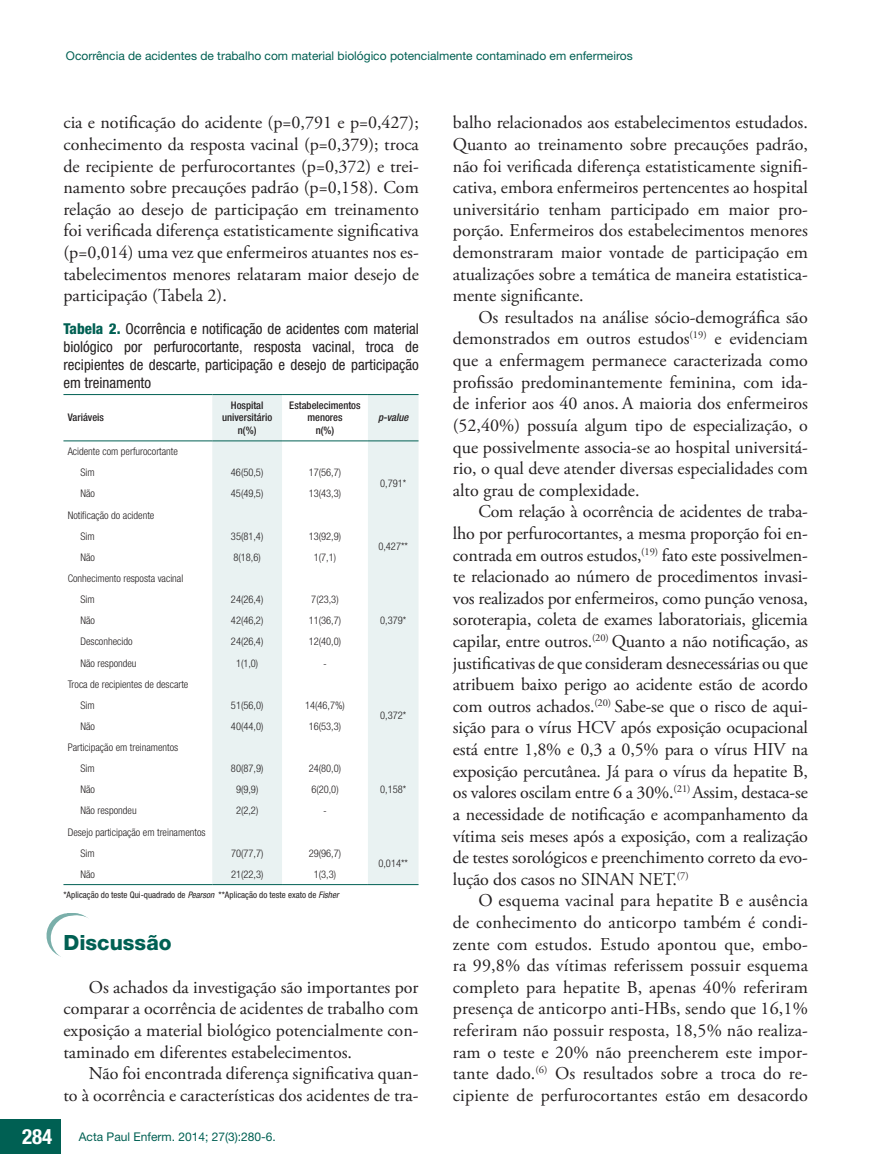
<style>
.page{position:relative;width:893px;height:1170px;background:#fff}
.page>*{position:absolute;margin:0;border:0;box-sizing:border-box;transform-origin:0 0}
.t1{font:800 21px "Helvetica Neue LT Std";color:#006053}
.t2{font:700 condensed 21px "Helvetica Neue LT Std";color:#fff}
.t3{font:18px/21.6px "Adobe Garamond Pro";color:#231f20;text-align:justify}
.t4{font:condensed 15px/18px "Helvetica Neue LT Std";color:#231f20;text-align:justify}
.t5{font:12px "Helvetica Neue LT Std";color:#006053}
.t6{font:300 condensed 10.5px/21.1px "Helvetica Neue LT Std";color:#231f20}
.t7{font:500 condensed 10.5px/12.6px "Helvetica Neue LT Std";color:#231f20;text-align:center}
.t8{font:italic 500 condensed 10.5px "Helvetica Neue LT Std";color:#231f20}
.t9{font:10.5px "Minion Pro";color:#231f20}
.t10{font:condensed 9px "Helvetica Neue LT Std";color:#231f20}
.s1{font-weight:800;color:#006053}
.s2{font-style:italic}
</style>
<div class="page">
<div style="left:0;top:1118px;width:61px;height:35px;background:#006053"></div>
<svg style="left:212px;top:395px;width:206px;height:489px;fill:#e9f2f2"></svg>
<hr style="left:63px;top:394px;width:149px;height:1px;background:#006053">
<hr style="left:212px;top:394px;width:70px;height:1px;background:#006053">
<hr style="left:282px;top:394px;width:86px;height:1px;background:#006053">
<hr style="left:368px;top:394px;width:50px;height:1px;background:#006053">
<hr style="left:63px;top:440px;width:149px;height:1px;background:#006053">
<hr style="left:212px;top:440px;width:70px;height:1px;background:#006053">
<hr style="left:282px;top:440px;width:86px;height:1px;background:#006053">
<hr style="left:368px;top:440px;width:50px;height:1px;background:#006053">
<hr style="left:368px;top:884px;width:50px;height:1px;background:#006053">
<hr style="left:63px;top:884px;width:149px;height:1px;background:#006053">
<hr style="left:212px;top:884px;width:70px;height:1px;background:#006053">
<hr style="left:282px;top:884px;width:86px;height:1px;background:#006053">
<hr style="left:69px;top:913px;width:1px;height:45px;background:#7aafaa">
<svg style="left:71px;top:913px;width:6px;height:3px"></svg>
<hr style="left:73px;top:915px;width:1px;height:45px;background:#fff">
<p class="t5" style="left:66px;top:48px;width:568px">Ocorrência de acidentes de trabalho com material biológico potencialmente contaminado em enfermeiros</p>
<p class="t3" style="left:63px;top:112px;width:357px">cia e notificação do acidente (p=0,791 e p=0,427); conhecimento da resposta vacinal (p=0,379); troca de recipiente de perfurocortantes (p=0,372) e trei&shy;namento sobre precauções padrão (p=0,158). Com relação ao desejo de participação em treinamento foi verificada diferença estatisticamente significativa (p=0,014) uma vez que enfermeiros atuantes nos es&shy;tabelecimentos menores relataram maior desejo de participação (Tabela 2).</p>
<p class="t4" style="left:63px;top:320px;width:357px"><span class="s1">Tabela 2.</span> Ocorrência e notificação de acidentes com material biológico por perfurocortante, resposta vacinal, troca de recipientes de descarte, participação e desejo de participação em treinamento</p>
<p class="t7" style="left:68px;top:411px;width:38px">Variáveis</p>
<p class="t7" style="left:222px;top:398px;width:52px">Hospital universitário n(%)</p>
<p class="t7" style="left:289px;top:398px;width:73px">Estabelecimentos menores<br>n(%)</p>
<p class="t8" style="left:378px;top:411px;width:32px">p-value</p>
<p class="t6" style="left:80px;top:441px;width:99px;text-indent:-13px">Acidente com perfurocortante<br>Sim</p>
<p class="t6" style="left:231px;top:462px;width:34px">46(50,5)</p>
<p class="t6" style="left:309px;top:462px;width:34px">17(56,7)</p>
<p class="t6" style="left:80px;top:483px;width:16px">Não</p>
<p class="t6" style="left:231px;top:483px;width:34px">45(49,5)</p>
<p class="t6" style="left:309px;top:483px;width:34px">13(43,3)</p>
<p class="t6" style="left:80px;top:504px;width:75px;text-indent:-13px">Notificação do acidente<br>Sim</p>
<p class="t6" style="left:231px;top:525px;width:34px">35(81,4)</p>
<p class="t6" style="left:309px;top:525px;width:34px">13(92,9)</p>
<p class="t6" style="left:80px;top:546px;width:16px">Não</p>
<p class="t6" style="left:233px;top:546px;width:29px">8(18,6)</p>
<p class="t6" style="left:314px;top:546px;width:24px">1(7,1)</p>
<p class="t6" style="left:80px;top:567px;width:104px;text-indent:-13px">Conhecimento resposta vacinal<br>Sim</p>
<p class="t6" style="left:231px;top:588px;width:34px">24(26,4)</p>
<p class="t6" style="left:311px;top:588px;width:29px">7(23,3)</p>
<p class="t6" style="left:380px;top:472px;width:28px">0,791*</p>
<p class="t6" style="left:378px;top:536px;width:31px">0,427**</p>
<p class="t6" style="left:80px;top:609px;width:16px">Não</p>
<p class="t6" style="left:231px;top:609px;width:34px">42(46,2)</p>
<p class="t6" style="left:309px;top:609px;width:34px">11(36,7)</p>
<p class="t6" style="left:380px;top:609px;width:28px">0,379*</p>
<p class="t6" style="left:80px;top:631px;width:54px">Desconhecido</p>
<p class="t6" style="left:231px;top:631px;width:34px">24(26,4)</p>
<p class="t6" style="left:309px;top:631px;width:34px">12(40,0)</p>
<p class="t6" style="left:80px;top:652px;width:58px">Não respondeu</p>
<p class="t6" style="left:236px;top:652px;width:24px">1(1,0)</p>
<p class="t9" style="left:323px;top:656px;width:5px">-</p>
<p class="t6" style="left:80px;top:673px;width:109px;text-indent:-13px">Troca de recipientes de descarte<br>Sim</p>
<p class="t6" style="left:231px;top:694px;width:34px">51(56,0)</p>
<p class="t6" style="left:305px;top:694px;width:41px">14(46,7%)</p>
<p class="t6" style="left:380px;top:705px;width:28px">0,372*</p>
<p class="t6" style="left:80px;top:715px;width:16px">Não</p>
<p class="t6" style="left:231px;top:715px;width:34px">40(44,0)</p>
<p class="t6" style="left:309px;top:715px;width:34px">16(53,3)</p>
<p class="t6" style="left:80px;top:736px;width:99px;text-indent:-13px">Participação em treinamentos<br>Sim</p>
<p class="t6" style="left:231px;top:757px;width:34px">80(87,9)</p>
<p class="t6" style="left:309px;top:757px;width:34px">24(80,0)</p>
<p class="t6" style="left:80px;top:778px;width:16px">Não</p>
<p class="t6" style="left:236px;top:778px;width:24px">9(9,9)</p>
<p class="t6" style="left:311px;top:778px;width:29px">6(20,0)</p>
<p class="t6" style="left:380px;top:778px;width:28px">0,158*</p>
<p class="t6" style="left:80px;top:800px;width:58px">Não respondeu</p>
<p class="t6" style="left:236px;top:800px;width:24px">2(2,2)</p>
<p class="t9" style="left:323px;top:804px;width:5px">-</p>
<p class="t6" style="left:81px;top:821px;width:127px;text-indent:-13px">Desejo participação em treinamentos<br>Sim</p>
<p class="t6" style="left:231px;top:842px;width:34px">70(77,7)</p>
<p class="t6" style="left:309px;top:842px;width:34px">29(96,7)</p>
<p class="t6" style="left:378px;top:852px;width:31px">0,014**</p>
<p class="t6" style="left:81px;top:863px;width:16px">Não</p>
<p class="t6" style="left:231px;top:863px;width:34px">21(22,3)</p>
<p class="t6" style="left:314px;top:863px;width:24px">1(3,3)</p>
<p class="t10" style="left:63px;top:889px;width:277px">*Aplicação do teste Qui-quadrado de <span class="s2">Pearson</span> **Aplicação do teste exato de <span class="s2">Fisher</span></p>
<p class="t1" style="left:63px;top:929px;width:110px">Discussão</p>
<p class="t3" style="left:63px;top:976px;width:357px;text-indent:26px">Os achados da investigação são importantes por comparar a ocorrência de acidentes de trabalho com exposição a material biológico potencialmente con&shy;taminado em diferentes estabelecimentos.</p>
<p class="t3" style="left:63px;top:1063px;width:357px;text-align:right">Não foi encontrada diferença significativa quan-<br>to à ocorrência e características dos acidentes de tra-</p>
<p class="t2" style="left:22px;top:1123px;width:32px">284</p>
<p class="t5" style="left:79px;top:1129px;width:199px">Acta Paul Enferm. 2014; 27(3):280-6.</p>
<p class="t3" style="left:453px;top:112px;width:357px">balho relacionados aos estabelecimentos estudados.<br>Quanto ao treinamento sobre precauções padrão, não foi verificada diferença estatisticamente signifi&shy;cativa, embora enfermeiros pertencentes ao hospital universitário tenham participado em maior pro&shy;porção. Enfermeiros dos estabelecimentos menores demonstraram maior vontade de participação em atualizações sobre a temática de maneira estatistica&shy;mente significante.</p>
<p class="t3" style="left:453px;top:307px;width:357px;text-indent:26px">Os resultados na análise sócio-demográfica são demonstrados em outros estudos<sup>(19)</sup> e evidenciam que a enfermagem permanece caracterizada como profissão predominantemente feminina, com ida&shy;de inferior aos 40 anos. A maioria dos enfermeiros (52,40%) possuía algum tipo de especialização, o que possivelmente associa-se ao hospital universitá&shy;rio, o qual deve atender diversas especialidades com alto grau de complexidade.</p>
<p class="t3" style="left:453px;top:501px;width:357px;text-indent:26px">Com relação à ocorrência de acidentes de traba&shy;lho por perfurocortantes, a mesma proporção foi en&shy;contrada em outros estudos,<sup>(19)</sup> fato este possivelmen&shy;te relacionado ao número de procedimentos invasi&shy;vos realizados por enfermeiros, como punção venosa, soroterapia, coleta de exames laboratoriais, glicemia capilar, entre outros.<sup>(20)</sup> Quanto a não notificação, as justificativas de que consideram desnecessárias ou que atribuem baixo perigo ao acidente estão de acordo com outros achados.<sup>(20)</sup> Sabe-se que o risco de aqui&shy;sição para o vírus HCV após exposição ocupacional está entre 1,8% e 0,3 a 0,5% para o vírus HIV na exposição percutânea. Já para o vírus da hepatite B, os valores oscilam entre 6 a 30%.<sup>(21)</sup> Assim, destaca-se a necessidade de notificação e acompanhamento da vítima seis meses após a exposição, com a realização de testes sorológicos e preenchimento correto da evo&shy;lução dos casos no SINAN NET.<sup>(7)</sup></p>
<p class="t3" style="left:453px;top:890px;width:357px;text-indent:26px">O esquema vacinal para hepatite B e ausência de conhecimento do anticorpo também é condi&shy;zente com estudos. Estudo apontou que, embo&shy;ra 99,8% das vítimas referissem possuir esquema completo para hepatite B, apenas 40% referiram presença de anticorpo anti-HBs, sendo que 16,1% referiram não possuir resposta, 18,5% não realiza&shy;ram o teste e 20% não preencherem este impor&shy;tante dado.<sup>(6)</sup> Os resultados sobre a troca do re&shy;cipiente de perfurocortantes estão em desacordo</p>
</div>
